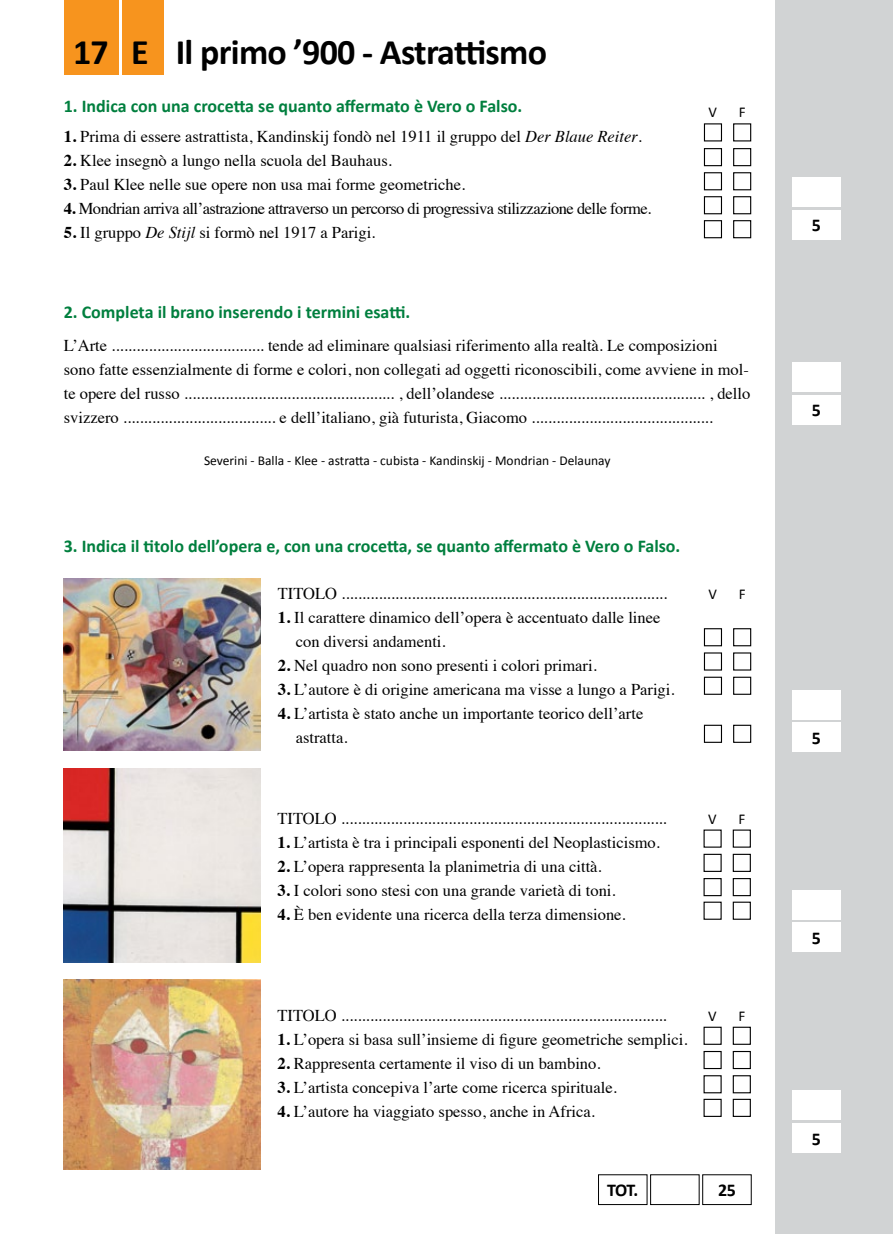
<style>
.page{position:relative;width:893px;height:1234px;background:#fff}
.page>*{position:absolute;margin:0;border:0;box-sizing:border-box;transform-origin:0 0}
.t1{font:700 36px "Calibri";letter-spacing:-.02em;color:#000}
.t2{font:700 18px "Calibri";color:#007f3e}
.t3{font:700 18px "Calibri";color:#000}
.t4{font:16.5px/24px "Times";color:#000}
.t5{font:16.5px "Times";letter-spacing:-.03em;color:#000}
.t6{font:15px "Calibri";color:#000}
.t7{font:13.5px "Calibri";color:#000}
.s1{font-weight:700}
.s2{font-style:italic}
</style>
<div class="page">
<div style="left:775px;top:0;width:118px;height:1233px;background:#d1d3d4"></div>
<div style="left:792px;top:722px;width:48px;height:29px;background:#fff"></div>
<div style="left:792px;top:922px;width:48px;height:30px;background:#fff"></div>
<div style="left:792px;top:1122px;width:48px;height:30px;background:#fff"></div>
<div style="left:792px;top:689px;width:48px;height:30px;background:#fff"></div>
<div style="left:792px;top:889px;width:48px;height:30px;background:#fff"></div>
<div style="left:792px;top:1090px;width:48px;height:29px;background:#fff"></div>
<div style="left:64px;top:0;width:54px;height:74px;background:#f7941e"></div>
<div style="left:123px;top:0;width:41px;height:74px;background:#f7941e"></div>
<div style="left:792px;top:177px;width:48px;height:30px;background:#fff"></div>
<div style="left:792px;top:210px;width:48px;height:29px;background:#fff"></div>
<div style="left:792px;top:362px;width:48px;height:30px;background:#fff"></div>
<div style="left:792px;top:394px;width:48px;height:30px;background:#fff"></div>
<div style="left:733px;top:123px;width:18px;height:18px;border:1px solid #000"></div>
<div style="left:733px;top:628px;width:18px;height:18px;border:1px solid #000"></div>
<div style="left:733px;top:148px;width:18px;height:18px;border:1px solid #000"></div>
<div style="left:733px;top:652px;width:18px;height:18px;border:1px solid #000"></div>
<div style="left:733px;top:676px;width:18px;height:18px;border:1px solid #000"></div>
<div style="left:733px;top:724px;width:18px;height:18px;border:1px solid #000"></div>
<div style="left:704px;top:123px;width:18px;height:18px;border:1px solid #000"></div>
<div style="left:704px;top:628px;width:18px;height:18px;border:1px solid #000"></div>
<div style="left:704px;top:148px;width:18px;height:18px;border:1px solid #000"></div>
<div style="left:704px;top:652px;width:18px;height:18px;border:1px solid #000"></div>
<div style="left:704px;top:676px;width:18px;height:18px;border:1px solid #000"></div>
<div style="left:704px;top:724px;width:18px;height:18px;border:1px solid #000"></div>
<img style="left:64px;top:578px;width:196px;height:172px">
<img style="left:64px;top:768px;width:196px;height:194px">
<img style="left:64px;top:979px;width:196px;height:190px">
<div style="left:733px;top:220px;width:18px;height:18px;border:1px solid #000"></div>
<div style="left:704px;top:220px;width:18px;height:18px;border:1px solid #000"></div>
<div style="left:733px;top:172px;width:18px;height:18px;border:1px solid #000"></div>
<div style="left:733px;top:196px;width:18px;height:18px;border:1px solid #000"></div>
<div style="left:704px;top:172px;width:18px;height:18px;border:1px solid #000"></div>
<div style="left:704px;top:196px;width:18px;height:18px;border:1px solid #000"></div>
<div style="left:733px;top:829px;width:18px;height:18px;border:1px solid #000"></div>
<div style="left:733px;top:1026px;width:18px;height:18px;border:1px solid #000"></div>
<div style="left:733px;top:853px;width:18px;height:18px;border:1px solid #000"></div>
<div style="left:733px;top:1050px;width:18px;height:18px;border:1px solid #000"></div>
<div style="left:733px;top:877px;width:18px;height:19px;border:1px solid #000"></div>
<div style="left:733px;top:1074px;width:18px;height:19px;border:1px solid #000"></div>
<div style="left:733px;top:901px;width:18px;height:18px;border:1px solid #000"></div>
<div style="left:733px;top:1098px;width:18px;height:18px;border:1px solid #000"></div>
<div style="left:703px;top:877px;width:19px;height:19px;border:1px solid #000"></div>
<div style="left:703px;top:1074px;width:19px;height:19px;border:1px solid #000"></div>
<h1 class="t1" style="left:73px;top:30px;width:37px">17</h1>
<h1 class="t1" style="left:176px;top:30px;width:373px">Il primo ’900 - Astrattismo</h1>
<h1 class="t1" style="left:131px;top:30px;width:19px">E</h1>
<p class="t2" style="left:64px;top:94px;width:460px">1. Indica con una crocetta se quanto affermato è Vero o Falso.</p>
<p class="t4" style="left:64px;top:123px;width:580px"><span class="s1">1.</span> Prima di essere astrattista, Kandinskij fondò nel 1911 il gruppo del <span class="s2">Der Blaue Reiter</span>.</p>
<p class="t4" style="left:64px;top:147px;width:330px"><span class="s1">2.</span> Klee insegnò a lungo nella scuola del Bauhaus.</p>
<p class="t4" style="left:64px;top:171px;width:403px"><span class="s1">3.</span> Paul Klee nelle sue opere non usa mai forme geometriche.</p>
<p class="t5" style="left:64px;top:193px;width:589px"><span class="s1">4.</span> Mondrian arriva all’astrazione attraverso un percorso di progressiva stilizzazione delle forme.</p>
<p class="t4" style="left:64px;top:219px;width:313px"><span class="s1">5.</span> Il gruppo <span class="s2">De Stijl</span> si formò nel 1917 a Parigi.</p>
<p class="t6" style="left:708px;top:103px;width:10px">V</p>
<p class="t6" style="left:739px;top:103px;width:8px">F</p>
<p class="t2" style="left:64px;top:301px;width:348px">2. Completa il brano inserendo i termini esatti.</p>
<p class="t4" style="left:64px;top:331px;width:688px">L’Arte ..................................... tende ad eliminare qualsiasi riferimento alla realtà. Le composizioni sono fatte essenzialmente di forme e colori, non collegati ad oggetti riconoscibili, come avviene in mol&shy;te opere del russo ................................................... , dell’olandese .................................................. , dello svizzero ..................................... e dell’italiano, già futurista, Giacomo ............................................</p>
<p class="t7" style="left:204px;top:452px;width:408px">Severini - Balla - Klee - astratta - cubista - Kandinskij - Mondrian - Delaunay</p>
<p class="t2" style="left:64px;top:534px;width:618px">3. Indica il titolo dell’opera e, con una crocetta, se quanto affermato è Vero o Falso.</p>
<p class="t4" style="left:278px;top:579px;width:391px">TITOLO ...............................................................................</p>
<p class="t6" style="left:739px;top:584px;width:8px">F</p>
<p class="t4" style="left:296px;top:603px;width:366px;text-indent:-18px"><span class="s1">1.</span> Il carattere dinamico dell’opera è accentuato dalle linee con diversi andamenti.</p>
<p class="t4" style="left:278px;top:651px;width:320px"><span class="s1">2.</span> Nel quadro non sono presenti i colori primari.</p>
<p class="t4" style="left:278px;top:675px;width:398px"><span class="s1">3.</span> L’autore è di origine americana ma visse a lungo a Parigi.</p>
<p class="t4" style="left:296px;top:699px;width:349px;text-indent:-18px"><span class="s1">4.</span> L’artista è stato anche un importante teorico dell’arte astratta.</p>
<p class="t6" style="left:708px;top:584px;width:10px">V</p>
<p class="t4" style="left:277px;top:804px;width:391px">TITOLO ...............................................................................</p>
<p class="t4" style="left:277px;top:828px;width:384px"><span class="s1">1.</span> L’artista è tra i principali esponenti del Neoplasticismo.</p>
<p class="t4" style="left:277px;top:852px;width:326px"><span class="s1">2.</span> L’opera rappresenta la planimetria di una città.</p>
<p class="t4" style="left:277px;top:876px;width:340px"><span class="s1">3.</span> I colori sono stesi con una grande varietà di toni.</p>
<p class="t4" style="left:277px;top:900px;width:350px"><span class="s1">4.</span> è ben evidente una ricerca della terza dimensione.</p>
<p class="t6" style="left:708px;top:809px;width:10px">V</p>
<p class="t6" style="left:738px;top:809px;width:8px">F</p>
<p class="t4" style="left:277px;top:1001px;width:391px">TITOLO ...............................................................................</p>
<p class="t4" style="left:277px;top:1025px;width:412px"><span class="s1">1.</span> L’opera si basa sull’insieme di figure geometriche semplici.</p>
<p class="t4" style="left:277px;top:1049px;width:325px"><span class="s1">2.</span> Rappresenta certamente il viso di un bambino.</p>
<p class="t4" style="left:277px;top:1073px;width:341px"><span class="s1">3.</span> L’artista concepiva l’arte come ricerca spirituale.</p>
<p class="t4" style="left:277px;top:1097px;width:319px"><span class="s1">4.</span> L’autore ha viaggiato spesso, anche in Africa.</p>
<p class="t6" style="left:708px;top:1006px;width:10px">V</p>
<p class="t6" style="left:738px;top:1006px;width:8px">F</p>
<p class="t3" style="left:607px;top:1178px;width:33px">TOT.</p>
<p class="t3" style="left:718px;top:1178px;width:19px">25</p>
<p class="t3" style="left:812px;top:214px;width:11px">5</p>
<p class="t3" style="left:812px;top:399px;width:11px">5</p>
<p class="t3" style="left:812px;top:726px;width:11px">5</p>
<p class="t3" style="left:812px;top:926px;width:11px">5</p>
<p class="t3" style="left:812px;top:1127px;width:11px">5</p>
</div>
